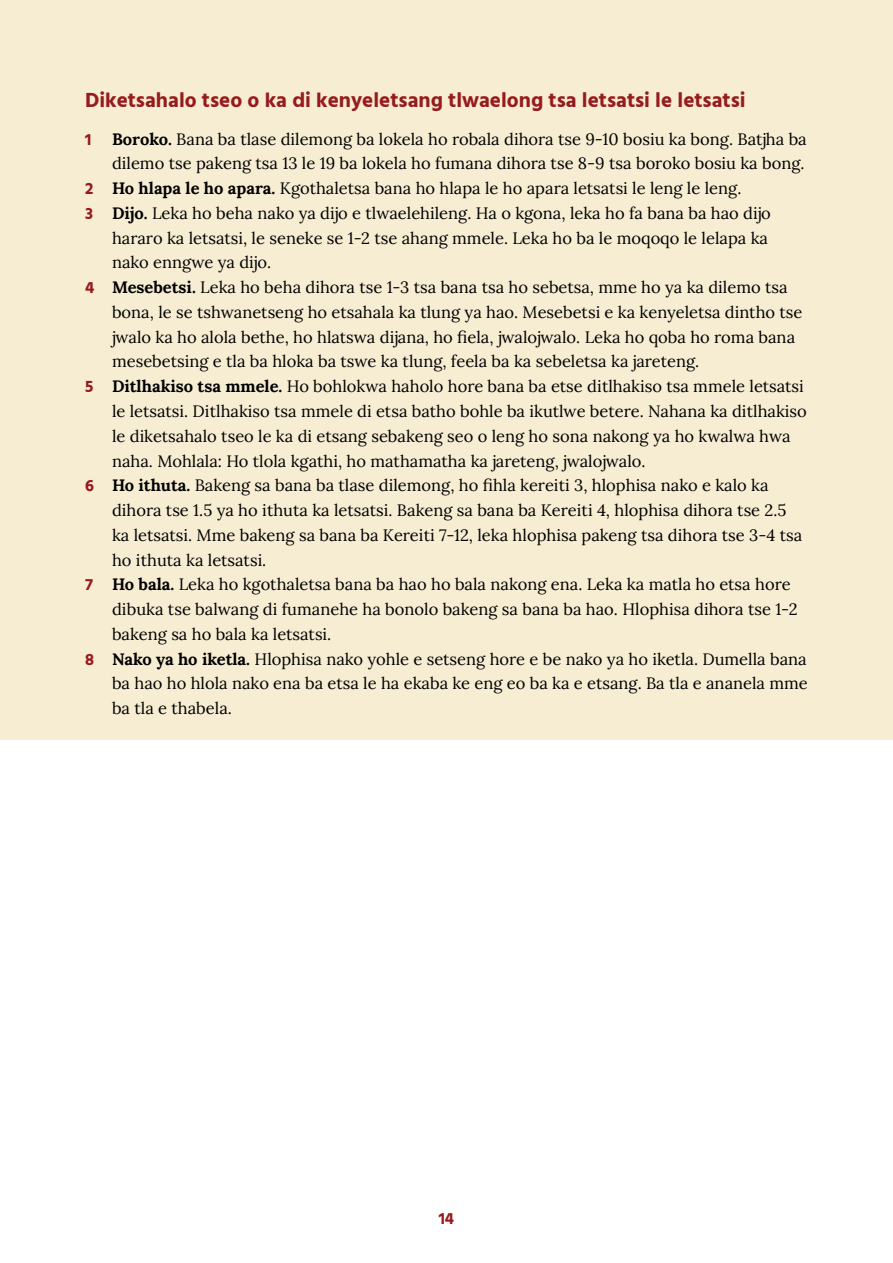
<style>
.page{position:relative;width:893px;height:1263px;background:#fff}
.page>*{position:absolute;margin:0;border:0;box-sizing:border-box;transform-origin:0 0}
.t1{font:700 21px "Hind";color:#971b1e}
.t2{font:16.5px "Lora";color:#000}
.t3{font:700 16.5px "Hind";color:#971b1e}
.s1{font-weight:700}
.s2{font-family:"Hind";font-weight:700;color:#971b1e}
</style>
<div class="page">
<div style="left:0;top:0;width:893px;height:740px;background:#f6edd2"></div>
<p class="t1" style="left:85px;top:88px;width:662px">Diketsahalo tseo o ka di kenyeletsang tlwaelong tsa letsatsi le letsatsi</p>
<p class="t3" style="left:85px;top:129px;width:8px">1</p>
<p class="t2" style="left:112px;top:126px;width:696px"><span class="s1">Boroko.</span> Bana ba tlase dilemong ba lokela ho robala dihora tse 9-10 bosiu ka bong. Batjha ba</p>
<p class="t2" style="left:112px;top:151px;width:694px">dilemo tse pakeng tsa 13 le 19 ba lokela ho fumana dihora tse 8-9 tsa boroko bosiu ka bong.</p>
<p class="t2" style="left:85px;top:176px;width:658px"><span class="s2">2</span> <span class="s1">Ho hlapa le ho apara.</span> Kgothaletsa bana ho hlapa le ho apara letsatsi le leng le leng.</p>
<p class="t2" style="left:85px;top:201px;width:687px"><span class="s2">3</span> <span class="s1">Dijo.</span> Leka ho beha nako ya dijo e tlwaelehileng. Ha o kgona, leka ho fa bana ba hao dijo</p>
<p class="t2" style="left:112px;top:225px;width:658px">hararo ka letsatsi, le seneke se 1-2 tse ahang mmele. Leka ho ba le moqoqo le lelapa ka</p>
<p class="t2" style="left:112px;top:250px;width:161px">nako enngwe ya dijo.</p>
<p class="t2" style="left:85px;top:275px;width:704px"><span class="s2">4</span> <span class="s1">Mesebetsi.</span> Leka ho beha dihora tse 1-3 tsa bana tsa ho sebetsa, mme ho ya ka dilemo tsa</p>
<p class="t2" style="left:112px;top:300px;width:692px">bona, le se tshwanetseng ho etsahala ka tlung ya hao. Mesebetsi e ka kenyeletsa dintho tse</p>
<p class="t2" style="left:112px;top:324px;width:685px">jwalo ka ho alola bethe, ho hlatswa dijana, ho fiela, jwalojwalo. Leka ho qoba ho roma bana</p>
<p class="t2" style="left:112px;top:349px;width:589px">mesebetsing e tla ba hloka ba tswe ka tlung, feela ba ka sebeletsa ka jareteng.</p>
<p class="t2" style="left:85px;top:374px;width:720px"><span class="s2">5</span> <span class="s1">Ditlhakiso tsa mmele.</span> Ho bohlokwa haholo hore bana ba etse ditlhakiso tsa mmele letsatsi</p>
<p class="t2" style="left:112px;top:399px;width:696px">le letsatsi. Ditlhakiso tsa mmele di etsa batho bohle ba ikutlwe betere. Nahana ka ditlhakiso</p>
<p class="t2" style="left:112px;top:423px;width:680px">le diketsahalo tseo le ka di etsang sebakeng seo o leng ho sona nakong ya ho kwalwa hwa</p>
<p class="t2" style="left:112px;top:448px;width:535px">naha. Mohlala: Ho tlola kgathi, ho mathamatha ka jareteng, jwalojwalo.</p>
<p class="t2" style="left:85px;top:473px;width:685px"><span class="s2">6</span> <span class="s1">Ho ithuta.</span> Bakeng sa bana ba tlase dilemong, ho fihla kereiti 3, hlophisa nako e kalo ka</p>
<p class="t2" style="left:112px;top:498px;width:676px">dihora tse 1.5 ya ho ithuta ka letsatsi. Bakeng sa bana ba Kereiti 4, hlophisa dihora tse 2.5</p>
<p class="t2" style="left:112px;top:522px;width:692px">ka letsatsi. Mme bakeng sa bana ba Kereiti 7-12, leka hlophisa pakeng tsa dihora tse 3-4 tsa</p>
<p class="t2" style="left:112px;top:547px;width:156px">ho ithuta ka letsatsi.</p>
<p class="t2" style="left:85px;top:572px;width:707px"><span class="s2">7</span> <span class="s1">Ho bala.</span> Leka ho kgothaletsa bana ba hao ho bala nakong ena. Leka ka matla ho etsa hore</p>
<p class="t2" style="left:112px;top:597px;width:687px">dibuka tse balwang di fumanehe ha bonolo bakeng sa bana ba hao. Hlophisa dihora tse 1-2</p>
<p class="t2" style="left:112px;top:621px;width:221px">bakeng sa ho bala ka letsatsi.</p>
<p class="t2" style="left:85px;top:646px;width:723px"><span class="s2">8</span> <span class="s1">Nako ya ho iketla.</span> Hlophisa nako yohle e setseng hore e be nako ya ho iketla. Dumella bana</p>
<p class="t2" style="left:112px;top:671px;width:697px">ba hao ho hlola nako ena ba etsa le ha ekaba ke eng eo ba ka e etsang. Ba tla e ananela mme</p>
<p class="t2" style="left:112px;top:696px;width:121px">ba tla e thabela.</p>
<p class="t3" style="left:439px;top:1209px;width:17px">14</p>
</div>
